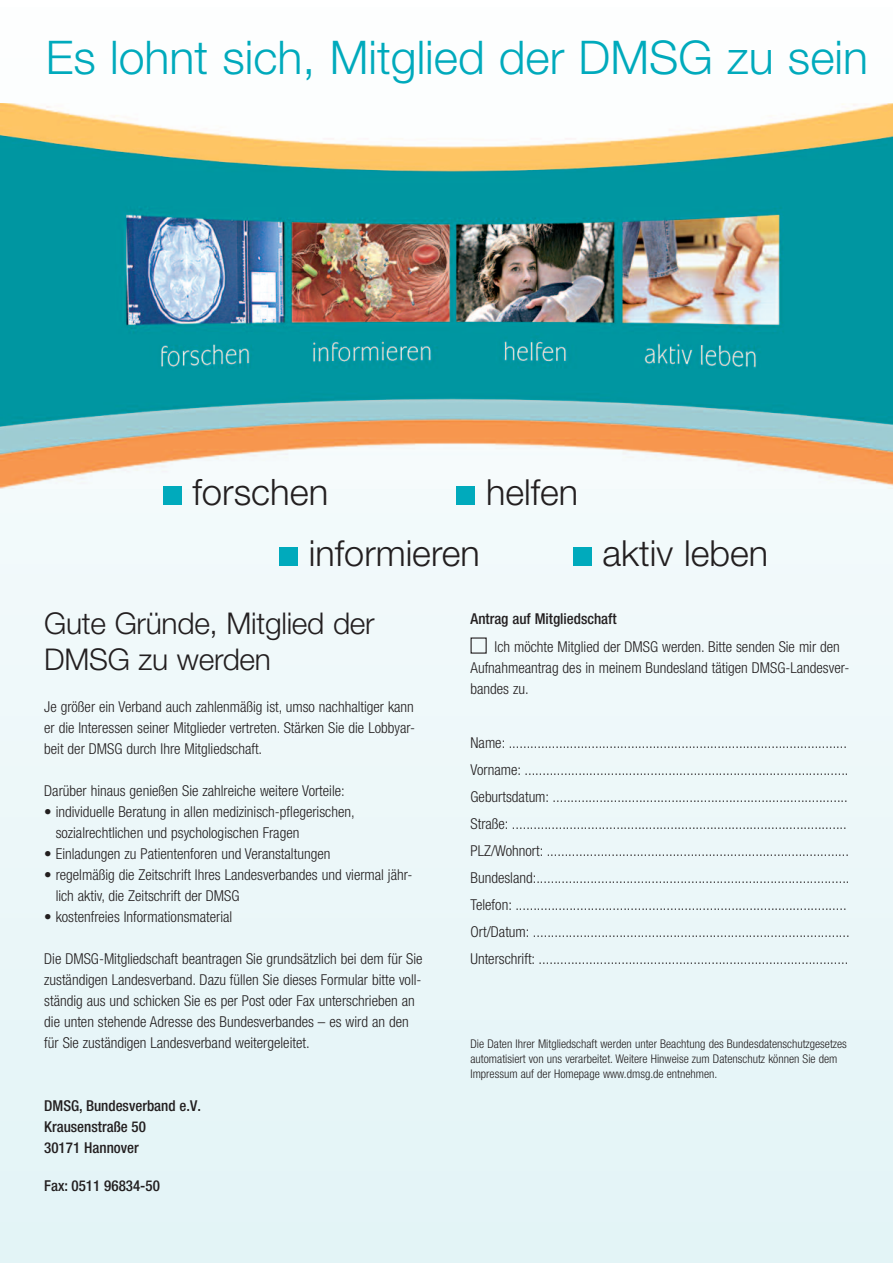
<style>
.page{position:relative;width:893px;height:1263px;background:#fff}
.page>*{position:absolute;margin:0;border:0;box-sizing:border-box;transform-origin:0 0}
.t1{font:300 46.5px "Helvetica Neue LT Pro";color:#00aabc}
.t2{font:300 36.45px "Helvetica Neue LT Pro";color:#231f20}
.t3{font:300 36px "Helvetica Neue LT Pro";color:#231f20}
.t4{font:300 30px/36px "Helvetica Neue LT Pro";letter-spacing:-.01em;color:#231f20}
.t5{font:300 condensed 15px/21px "Helvetica Neue LT Pro";color:#231f20}
.t6{font:500 condensed 15px/21px "Helvetica Neue LT Pro";color:#231f20}
.t7{font:300 condensed 12px/15px "Helvetica Neue LT Pro";color:#231f20}
</style>
<div class="page">
<div style="left:0;top:488px;width:893px;height:775px;background:#ebf7f9"></div>
<img style="left:0;top:103px;width:893px;height:385px">
<div style="left:163px;top:486px;width:18px;height:19px;background:#00aabc"></div>
<div style="left:279px;top:547px;width:19px;height:19px;background:#00aabc"></div>
<div style="left:457px;top:486px;width:18px;height:19px;background:#00aabc"></div>
<div style="left:573px;top:547px;width:18px;height:19px;background:#00aabc"></div>
<h1 class="t1" style="left:46px;top:41px;width:824px">Es lohnt sich, Mitglied der DMSG zu sein</h1>
<h2 class="t2" style="left:193px;top:479px;width:137px">forschen</h2>
<h3 class="t3" style="left:309px;top:540px;width:172px">informieren</h3>
<h3 class="t3" style="left:486px;top:479px;width:94px">helfen</h3>
<h3 class="t3" style="left:602px;top:540px;width:167px">aktiv leben</h3>
<h3 class="t4" style="left:44px;top:608px;width:332px">Gute Gründe, Mitglied der<br>DMSG zu werden</h3>
<p class="t5" style="left:44px;top:698px;width:372px;text-align:justify">Je größer ein Verband auch zahlenmäßig ist, umso nachhaltiger kann er die Interessen seiner Mitglieder vertreten. Stärken Sie die Lobbyar&shy;beit der DMSG durch Ihre Mitgliedschaft.</p>
<p class="t5" style="left:44px;top:782px;width:302px">Darüber hinaus genießen Sie zahlreiche weitere Vorteile:</p>
<p class="t5" style="left:56px;top:803px;width:300px;text-indent:-11px">• individuelle Beratung in allen medizinisch-pflegerischen, sozialrechtlichen und psychologischen Fragen</p>
<p class="t5" style="left:44px;top:845px;width:288px">• Einladungen zu Patientenforen und Veranstaltungen</p>
<p class="t5" style="left:56px;top:866px;width:358px;text-indent:-11px">• regelmäßig die Zeitschrift Ihres Landesverbandes und viermal jähr&shy;lich aktiv, die Zeitschrift der DMSG</p>
<p class="t5" style="left:44px;top:908px;width:190px">• kostenfreies Informationsmaterial</p>
<p class="t5" style="left:44px;top:950px;width:380px">Die DMSG-Mitgliedschaft beantragen Sie grundsätzlich bei dem für Sie zuständigen Landesverband. Dazu füllen Sie dieses Formular bitte voll&shy;ständig aus und schicken Sie es per Post oder Fax unterschrieben an die unten stehende Adresse des Bundesverbandes – es wird an den für Sie zuständigen Landesverband weitergeleitet.</p>
<p class="t6" style="left:44px;top:1097px;width:158px">DMSG, Bundesverband e.V.<br>Krausenstraße 50<br>30171 Hannover</p>
<p class="t6" style="left:44px;top:1176px;width:117px">Fax: 0511 96834-50</p>
<p class="t6" style="left:471px;top:609px;width:148px">Antrag auf Mitgliedschaft</p>
<p class="t5" style="left:471px;top:638px;width:380px;text-indent:24px">Ich möchte Mitglied der DMSG werden. Bitte senden Sie mir den<br>Aufnahmeantrag des in meinem Bundesland tätigen DMSG-Landesver&shy;bandes zu.</p>
<p class="t5" style="left:471px;top:731px;width:381px;line-height:27px">Name: ..............................................................................................<br>Vorname: ..........................................................................................<br>Geburtsdatum: ..................................................................................<br>Straße: .............................................................................................<br>PLZ/Wohnort: ....................................................................................<br>Bundesland:.......................................................................................<br>Telefon: ............................................................................................<br>Ort/Datum: ........................................................................................<br>Unterschrift: ......................................................................................</p>
<p class="t7" style="left:471px;top:1037px;width:378px">Die Daten Ihrer Mitgliedschaft werden unter Beachtung des Bundesdatenschutzgesetzes automatisiert von uns verarbeitet. Weitere Hinweise zum Datenschutz können Sie dem<br>Impressum auf der Homepage www.dmsg.de entnehmen.</p>
</div>
